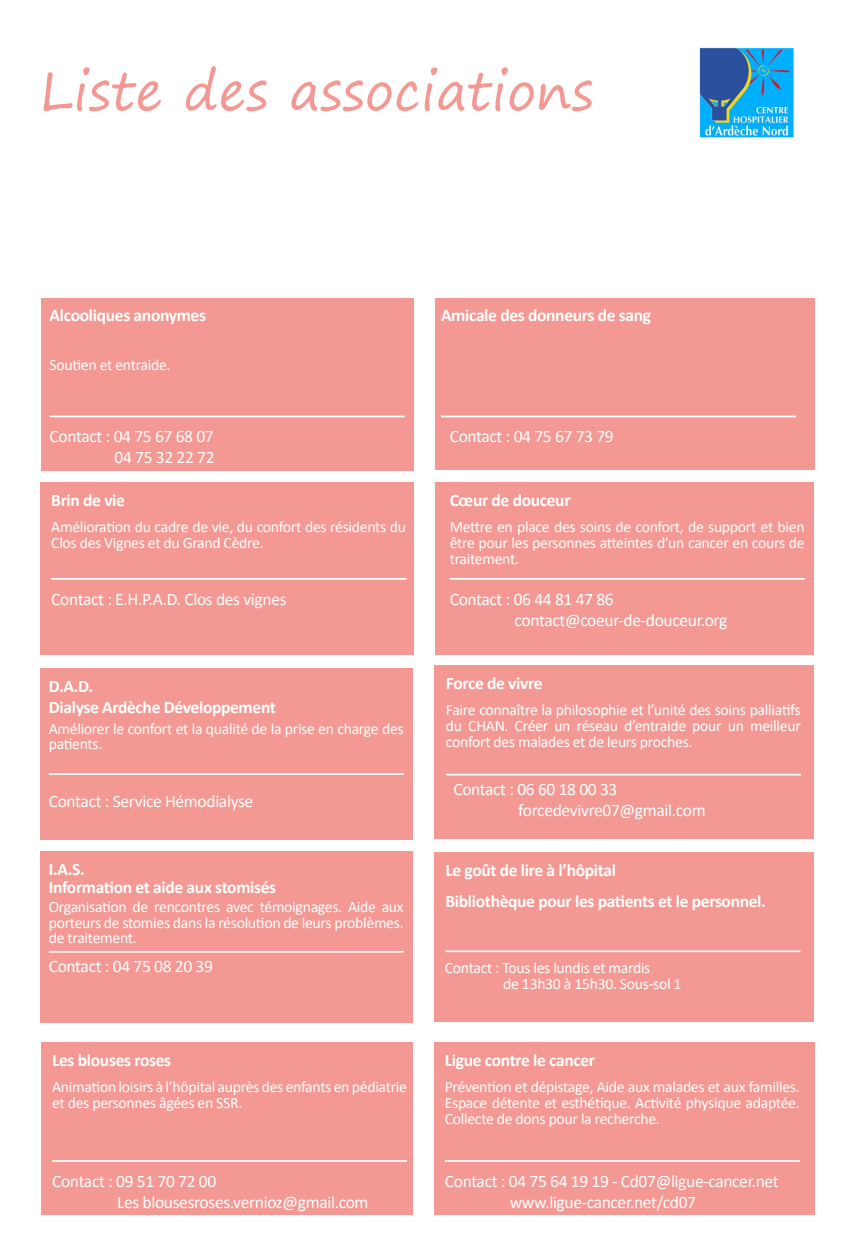
<style>
.page{position:relative;width:854px;height:1251px;background:#fff}
.page>*{position:absolute;margin:0;border:0;box-sizing:border-box;transform-origin:0 0}
.t1{font:52.5px "Segoe Print";color:#f39892}
.t2{font:17.5px/21px "Calibri";letter-spacing:-.02em;color:#fff}
.t3{font:700 17.5px "Calibri";letter-spacing:-.02em;color:#fff}
.t4{font:15.75px/15.8px "Calibri";letter-spacing:-.02em;color:#fff}
</style>
<div class="page">
<div style="left:434px;top:298px;width:380px;height:172px;background:#f39892"></div>
<div style="left:40px;top:482px;width:373px;height:173px;background:#f39892"></div>
<div style="left:434px;top:665px;width:379px;height:174px;background:#f39892"></div>
<div style="left:434px;top:852px;width:379px;height:169px;background:#f39892"></div>
<div style="left:41px;top:298px;width:372px;height:172px;background:#f39892"></div>
<div style="left:434px;top:482px;width:379px;height:173px;background:#f39892"></div>
<div style="left:40px;top:851px;width:372px;height:171px;background:#f39892"></div>
<div style="left:40px;top:668px;width:372px;height:171px;background:#f39892"></div>
<hr style="left:51px;top:578px;width:355px;height:1px;background:#fff">
<hr style="left:446px;top:773px;width:354px;height:2px;background:#fff">
<hr style="left:445px;top:950px;width:355px;height:2px;background:#fff">
<hr style="left:50px;top:415px;width:354px;height:2px;background:#fff">
<hr style="left:449px;top:578px;width:355px;height:1px;background:#fff">
<hr style="left:49px;top:950px;width:354px;height:2px;background:#fff">
<hr style="left:49px;top:773px;width:354px;height:1px;background:#fff">
<img style="left:699px;top:47px;width:95px;height:91px">
<hr style="left:441px;top:415px;width:354px;height:2px;background:#fff">
<div style="left:41px;top:1042px;width:371px;height:172px;background:#f39892"></div>
<div style="left:434px;top:1042px;width:380px;height:172px;background:#f39892"></div>
<hr style="left:52px;top:1159px;width:355px;height:2px;background:#fff">
<hr style="left:444px;top:1159px;width:355px;height:2px;background:#fff">
<p class="t1" style="left:40px;top:44px;width:555px">Liste des associations</p>
<p class="t3" style="left:50px;top:303px;width:158px">Alcooliques anonymes</p>
<p class="t4" style="left:50px;top:357px;width:122px">Soutien et entraide.</p>
<p class="t3" style="left:441px;top:303px;width:211px">Amicale des donneurs de sang</p>
<p class="t2" style="left:50px;top:425px;width:165px">Contact : 04 75 67 68 07</p>
<p class="t2" style="left:114px;top:446px;width:101px">04 75 32 22 72</p>
<p class="t2" style="left:449px;top:425px;width:165px">Contact : 04 75 67 73 79</p>
<p class="t3" style="left:51px;top:487px;width:75px">Brin de vie</p>
<p class="t4" style="left:51px;top:518px;width:356px">Amélioration du cadre de vie, du confort des résidents du<br>Clos des Vignes et du Grand Cèdre.</p>
<p class="t3" style="left:449px;top:487px;width:122px">Cœur de douceur</p>
<p class="t4" style="left:449px;top:518px;width:356px;text-align:justify">Mettre en place des soins de confort, de support et bien être pour les personnes atteintes d’un cancer en cours de traitement.</p>
<p class="t2" style="left:51px;top:587px;width:237px">Contact : E.H.P.A.D. Clos des vignes</p>
<p class="t2" style="left:514px;top:587px;width:214px;text-indent:-65px">Contact : 06 44 81 47 86 contact@coeur-de-douceur.org</p>
<p class="t3" style="left:49px;top:673px;width:46px">D.A.D.</p>
<p class="t3" style="left:49px;top:694px;width:228px">Dialyse Ardèche Développement</p>
<p class="t4" style="left:49px;top:720px;width:356px">Améliorer le confort et la qualité de la prise en charge des patients.</p>
<p class="t3" style="left:446px;top:670px;width:98px">Force de vivre</p>
<p class="t4" style="left:446px;top:701px;width:356px;text-align:justify">Faire connaître la philosophie et l’unité des soins palliatifs du CHAN. Créer un réseau d’entraide pour un meilleur confort des malades et de leurs proches.</p>
<p class="t2" style="left:49px;top:790px;width:206px">Contact : Service Hémodialyse</p>
<p class="t2" style="left:453px;top:778px;width:165px">Contact : 06 60 18 00 33</p>
<p class="t2" style="left:518px;top:799px;width:189px">forcedevivre07@gmail.com</p>
<p class="t3" style="left:49px;top:857px;width:38px">I.A.S.</p>
<p class="t3" style="left:49px;top:874px;width:229px">Information et aide aux stomisés</p>
<p class="t4" style="left:49px;top:898px;width:356px;text-align:justify">Organisation de rencontres avec témoignages. Aide aux porteurs de stomies dans la résolution de leurs problèmes. de traitement.</p>
<p class="t3" style="left:445px;top:857px;width:172px">Le goût de lire à l’hôpital</p>
<p class="t3" style="left:445px;top:888px;width:322px">Bibliothèque pour les patients et le personnel.</p>
<p class="t2" style="left:49px;top:954px;width:165px">Contact : 04 75 08 20 39</p>
<p class="t4" style="left:503px;top:959px;width:180px;text-indent:-58px">Contact : Tous les lundis et mardis<br>de 13h30 à 15h30. Sous-sol 1</p>
<p class="t3" style="left:52px;top:1047px;width:120px">Les blouses roses</p>
<p class="t4" style="left:52px;top:1078px;width:356px">Animation loisirs à l’hôpital auprès des enfants en pédiatrie et des personnes âgées en SSR.</p>
<p class="t3" style="left:444px;top:1047px;width:152px">Ligue contre le cancer</p>
<p class="t4" style="left:444px;top:1078px;width:356px;text-align:justify">Prévention et dépistage, Aide aux malades et aux familles.<br>Espace détente et esthétique. Activité physique adaptée.<br>Collecte de dons pour la recherche.</p>
<p class="t2" style="left:52px;top:1169px;width:165px">Contact : 09 51 70 72 00</p>
<p class="t2" style="left:117px;top:1190px;width:253px">Les blousesroses.vernioz@gmail.com</p>
<p class="t2" style="left:444px;top:1169px;width:335px">Contact : 04 75 64 19 19 - Cd07@ligue-cancer.net</p>
<p class="t2" style="left:509px;top:1190px;width:188px">www.ligue-cancer.net/cd07</p>
</div>
